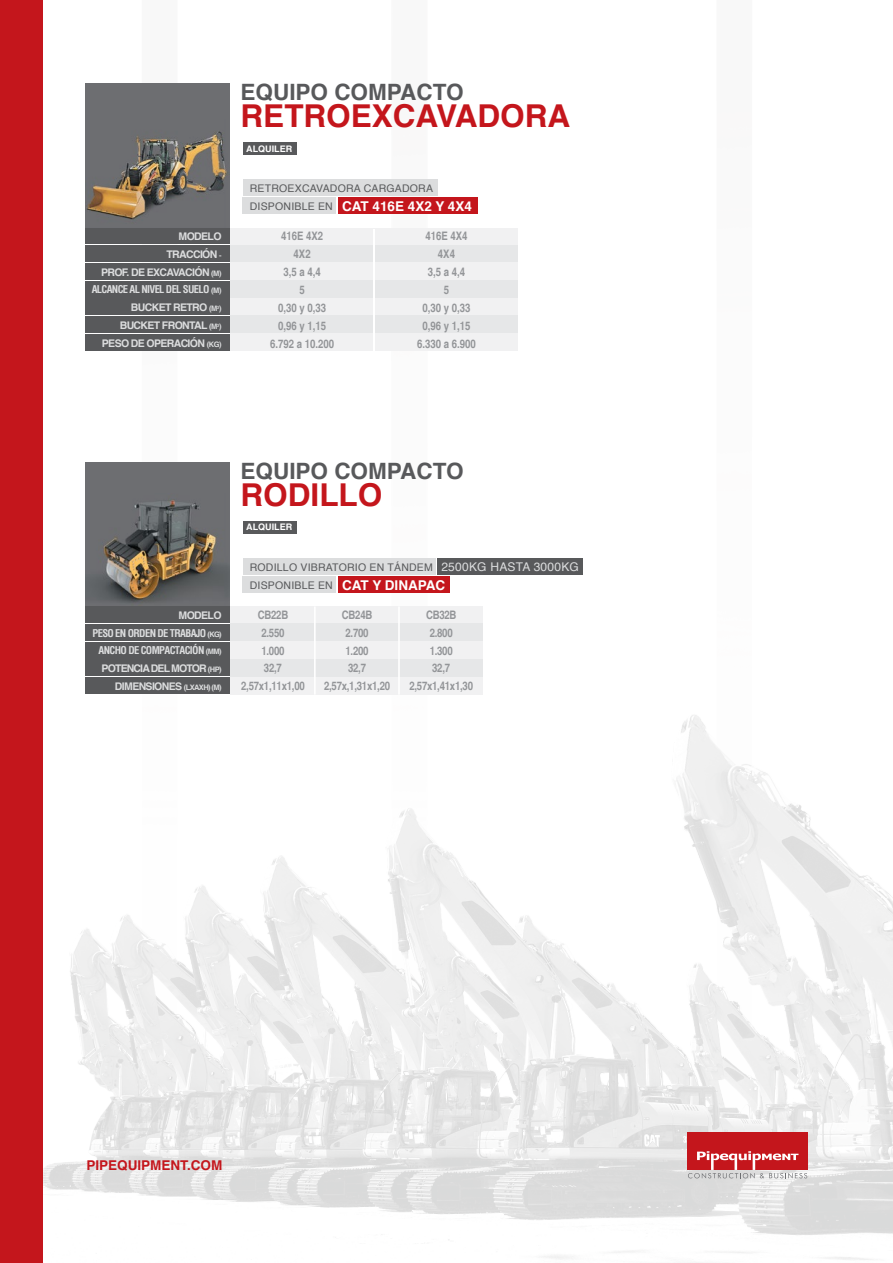
<style>
.page{position:relative;width:893px;height:1263px;background:#fff}
.page>*{position:absolute;margin:0;border:0;box-sizing:border-box;transform-origin:0 0}
.t1{font:700 31.5px "Helvetica";color:#c4161c}
.t2{font:700 22.5px "Helvetica";color:#58595b}
.t3{font:700 13.5px "Helvetica";color:#fff}
.t4{font:700 13.5px "Helvetica";color:#c4161c}
.t5{font:700 condensed 11.7px "Helvetica";letter-spacing:-.02em;color:#939598}
.t6{font:700 condensed 11.7px/17.9px "Helvetica";color:#939598;text-align:center}
.t7{font:700 10.5px/17.9px "Helvetica";letter-spacing:-.06em;color:#dcddde;text-align:right}
.t8{font:700 condensed 10.5px/17.9px "Helvetica";letter-spacing:-.06em;color:#dcddde;text-align:right}
.t9{font:10.5px "Helvetica";letter-spacing:.02em;color:#58595b}
.t10{font:700 9px "Helvetica";color:#fff}
.s1{font-size:7.5px}
.s2{font-stretch:condensed}
.s3{font-weight:400;font-size:10.5px;color:#58595b}
.s4{font-stretch:normal}
.s5{font-stretch:normal;font-size:7.5px}
.s6{font-size:12px;color:#dcddde}
.s7{font-weight:700;font-size:13.5px;color:#fff}
</style>
<div class="page">
<img style="left:43px;top:83px;width:850px;height:1180px">
<div style="left:0;top:0;width:43px;height:1263px;background:#c4161c"></div>
<div style="left:231px;top:606px;width:252px;height:17px;background:#f1f1f2"></div>
<div style="left:231px;top:659px;width:252px;height:18px;background:#e6e7e8"></div>
<div style="left:231px;top:623px;width:252px;height:18px;background:#e6e7e8"></div>
<div style="left:231px;top:641px;width:252px;height:18px;background:#f1f1f2"></div>
<div style="left:231px;top:677px;width:252px;height:18px;background:#f1f1f2"></div>
<hr style="left:398px;top:606px;width:2px;height:89px;background:#fff">
<hr style="left:314px;top:606px;width:2px;height:89px;background:#fff">
<div style="left:85px;top:462px;width:144px;height:144px;background:#6d6e71"></div>
<img style="left:86px;top:500px;width:143px;height:103px">
<div style="left:85px;top:606px;width:144px;height:17px;background:#58595b"></div>
<div style="left:85px;top:624px;width:144px;height:16px;background:#58595b"></div>
<div style="left:85px;top:642px;width:144px;height:16px;background:#58595b"></div>
<div style="left:85px;top:660px;width:144px;height:16px;background:#58595b"></div>
<div style="left:85px;top:678px;width:144px;height:16px;background:#58595b"></div>
<div style="left:338px;top:576px;width:112px;height:17px;background:#c4161c"></div>
<div style="left:243px;top:576px;width:93px;height:17px;background:#dcddde"></div>
<div style="left:437px;top:558px;width:145px;height:17px;background:#58595b"></div>
<div style="left:243px;top:558px;width:192px;height:17px;background:#dcddde"></div>
<div style="left:243px;top:521px;width:54px;height:12px;background:#58595b"></div>
<div style="left:231px;top:228px;width:287px;height:17px;background:#f1f1f2"></div>
<div style="left:231px;top:245px;width:287px;height:17px;background:#e6e7e8"></div>
<div style="left:231px;top:262px;width:287px;height:18px;background:#f1f1f2"></div>
<div style="left:231px;top:280px;width:287px;height:18px;background:#e6e7e8"></div>
<div style="left:231px;top:298px;width:287px;height:17px;background:#f1f1f2"></div>
<div style="left:231px;top:315px;width:287px;height:18px;background:#e6e7e8"></div>
<div style="left:231px;top:333px;width:287px;height:18px;background:#f1f1f2"></div>
<hr style="left:374px;top:229px;width:1px;height:122px;background:#fff">
<div style="left:85px;top:84px;width:144px;height:144px;background:#6d6e71"></div>
<div style="left:85px;top:228px;width:144px;height:16px;background:#58595b"></div>
<div style="left:85px;top:245px;width:144px;height:17px;background:#58595b"></div>
<div style="left:85px;top:263px;width:144px;height:16px;background:#58595b"></div>
<div style="left:85px;top:281px;width:144px;height:16px;background:#58595b"></div>
<div style="left:85px;top:299px;width:144px;height:16px;background:#58595b"></div>
<div style="left:85px;top:317px;width:144px;height:16px;background:#58595b"></div>
<div style="left:85px;top:334px;width:144px;height:17px;background:#58595b"></div>
<div style="left:338px;top:198px;width:140px;height:16px;background:#c4161c"></div>
<div style="left:243px;top:198px;width:93px;height:16px;background:#dcddde"></div>
<div style="left:243px;top:180px;width:195px;height:16px;background:#dcddde"></div>
<div style="left:243px;top:142px;width:54px;height:13px;background:#58595b"></div>
<img style="left:87px;top:131px;width:141px;height:89px">
<div style="left:688px;top:1133px;width:120px;height:37px;background:#c4161c"></div>
<svg style="left:688px;top:1151px;width:119px;height:27px"></svg>
<p class="t7" style="left:92px;top:228px;width:131px">MODELO<br>TRACCIÓN <span class="s1">-<br></span>PROF. DE EXCAVACIÓN <span class="s1">(M)<br></span><span class="s2">ALCANCE AL NIVEL DEL SUELO</span> <span class="s1">(M)<br></span>BUCKET RETRO <span class="s1">(M</span><sup>3</sup><span class="s1">)<br></span>BUCKET FRONTAL <span class="s1">(M</span><sup>3</sup><span class="s1">)<br></span>PESO DE OPERACIÓN <span class="s1">(KG)</span></p>
<h2 class="t2" style="left:241px;top:74px;width:224px">EQUIPO COMPACTO</h2>
<h1 class="t1" style="left:241px;top:90px;width:331px">RETROEXCAVADORA</h1>
<p class="t10" style="left:246px;top:141px;width:47px">ALQUILER</p>
<p class="t9" style="left:250px;top:180px;width:185px">RETROEXCAVADORA CARGADORA</p>
<p class="t3" style="left:250px;top:195px;width:224px"><span class="s3">DISPONIBLE EN</span> CAT 416E 4X2 Y 4X4</p>
<p class="t6" style="left:270px;top:227px;width:66px">416E 4X2<br>4X2<br>3,5 a 4,4<br>5<br>0,30 y 0,33<br>0,96 y 1,15<br>6.792 a 10.200</p>
<p class="t6" style="left:417px;top:227px;width:60px">416E 4X4<br>4X4<br>3,5 a 4,4<br>5<br>0,30 y 0,33<br>0,96 y 1,15<br>6.330 a 6.900</p>
<p class="t8" style="left:92px;top:606px;width:131px"><span class="s4">MODELO<br></span>PESO EN ORDEN DE TRABAJO <span class="s5">(KG)<br></span>ANCHO DE COMPACTACIÓN <span class="s5">(MM)<br></span><span class="s4">POTENCIA DEL MOTOR</span> <span class="s5">(HP)<br></span><span class="s4">DIMENSIONES</span> <span class="s5">(LXAXH) (M)</span></p>
<h2 class="t2" style="left:241px;top:453px;width:224px">EQUIPO COMPACTO</h2>
<h1 class="t1" style="left:241px;top:469px;width:143px">RODILLO</h1>
<p class="t10" style="left:246px;top:520px;width:47px">ALQUILER</p>
<p class="t9" style="left:250px;top:559px;width:331px">RODILLO VIBRATORIO EN TÁNDEM <span class="s6">2500KG HASTA 3000KG</span></p>
<p class="t9" style="left:250px;top:577px;width:197px">DISPONIBLE EN <span class="s7">CAT Y DINAPAC</span></p>
<p class="t5" style="left:258px;top:608px;width:32px">CB22B</p>
<p class="t5" style="left:342px;top:608px;width:32px">CB24B</p>
<p class="t5" style="left:426px;top:608px;width:32px">CB32B</p>
<p class="t5" style="left:261px;top:625px;width:25px">2.550</p>
<p class="t5" style="left:346px;top:625px;width:25px">2.700</p>
<p class="t5" style="left:430px;top:625px;width:25px">2.800</p>
<p class="t5" style="left:261px;top:643px;width:25px">1.000</p>
<p class="t5" style="left:346px;top:643px;width:25px">1.200</p>
<p class="t5" style="left:430px;top:643px;width:25px">1.300</p>
<p class="t5" style="left:264px;top:661px;width:19px">32,7</p>
<p class="t5" style="left:348px;top:661px;width:19px">32,7</p>
<p class="t5" style="left:432px;top:661px;width:19px">32,7</p>
<p class="t5" style="left:241px;top:679px;width:65px">2,57x1,11x1,00</p>
<p class="t5" style="left:324px;top:679px;width:68px">2,57x,1,31x1,20</p>
<p class="t5" style="left:409px;top:679px;width:65px">2,57x1,41x1,30</p>
<p class="t4" style="left:87px;top:1154px;width:137px">PIPEQUIPMENT.COM</p>
</div>
